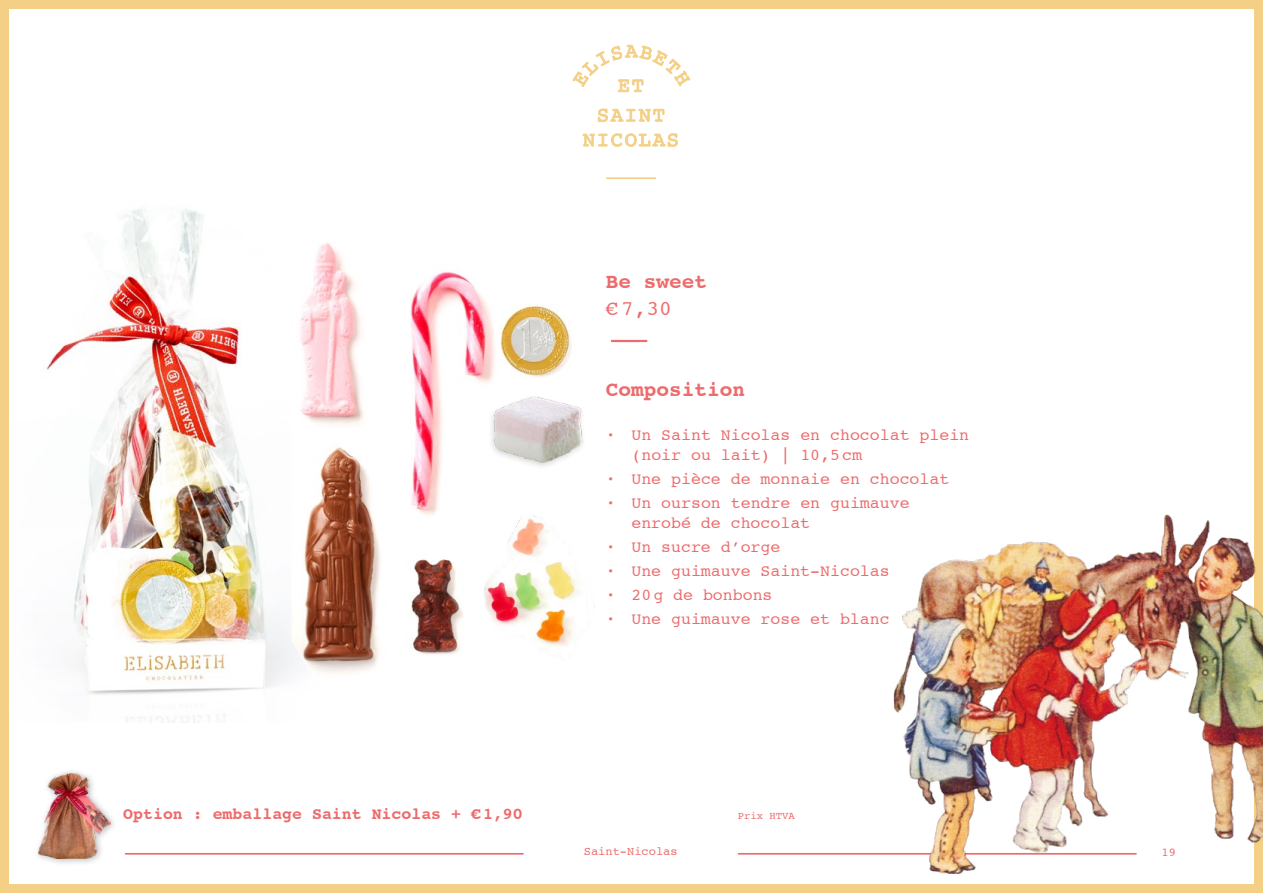
<style>
.page{position:relative;width:1263px;height:893px;background:#fff}
.page>*{position:absolute;margin:0;border:0;box-sizing:border-box;transform-origin:0 0}
.t1{font:700 21px "Courier 10 Pitch BT";color:#ed6b6c}
.t2{font:21px "Courier 10 Pitch BT";color:#ed6b6c}
.t3{font:16.5px/24px "Courier 10 Pitch BT";color:#ed6b6c}
.t4{font:700 16.5px "Courier 10 Pitch BT";color:#ed6b6c}
.t5{font:12px "Courier 10 Pitch BT";color:#ed6b6c}
.t6{font:10.5px "Courier 10 Pitch BT";color:#ed6b6c}
</style>
<div class="page">
<div style="left:0;top:0;width:1263px;height:893px;border:9px solid #f4d086"></div>
<hr style="left:738px;top:853px;width:399px;height:2px;background:#ed6b6c">
<hr style="left:125px;top:853px;width:399px;height:2px;background:#ed6b6c">
<hr style="left:606px;top:177px;width:50px;height:2px;background:#f4d086">
<svg style="left:572px;top:45px;width:118px;height:102px"></svg>
<hr style="left:607px;top:340px;width:39px;height:2px;background:#ed6b6c">
<img style="left:892px;top:502px;width:371px;height:372px">
<div style="left:33px;top:768px;width:86px;height:99px;background:#1d1d1b;opacity:.32"></div>
<img style="left:39px;top:773px;width:72px;height:86px">
<img style="left:45px;top:208px;width:246px;height:514px">
<div style="left:476px;top:281px;width:135px;height:129px;background:#fff;border-radius:50%"></div>
<img style="left:500px;top:305px;width:71px;height:71px">
<img style="left:291px;top:272px;width:204px;height:402px">
<img style="left:291px;top:243px;width:77px;height:185px">
<img style="left:405px;top:549px;width:61px;height:111px">
<img style="left:468px;top:376px;width:115px;height:102px">
<img style="left:484px;top:514px;width:111px;height:146px">
<p class="t1" style="left:606px;top:270px;width:103px">Be sweet</p>
<p class="t2" style="left:606px;top:297px;width:67px">€7,30</p>
<p class="t1" style="left:606px;top:378px;width:141px">Composition</p>
<p class="t3" style="left:631px;top:425px;width:339px;line-height:19.8px;text-indent:-25px">· Un Saint Nicolas en chocolat plein (noir ou lait) | 10,5cm</p>
<p class="t3" style="left:606px;top:467px;width:345px">· Une pièce de monnaie en chocolat · Un ourson tendre en guimauve</p>
<p class="t3" style="left:606px;top:511px;width:285px;text-indent:26px">enrobé de chocolat<br>· Un sucre d’orge<br>· Une guimauve Saint-Nicolas · 20g de bonbons<br>· Une guimauve rose et blanc</p>
<p class="t4" style="left:123px;top:804px;width:401px">Option : emballage Saint Nicolas + €1,90</p>
<p class="t6" style="left:738px;top:810px;width:58px">Prix HTVA</p>
<p class="t5" style="left:584px;top:845px;width:95px">Saint-Nicolas</p>
<p class="t5" style="left:1162px;top:845px;width:16px">19</p>
</div>
